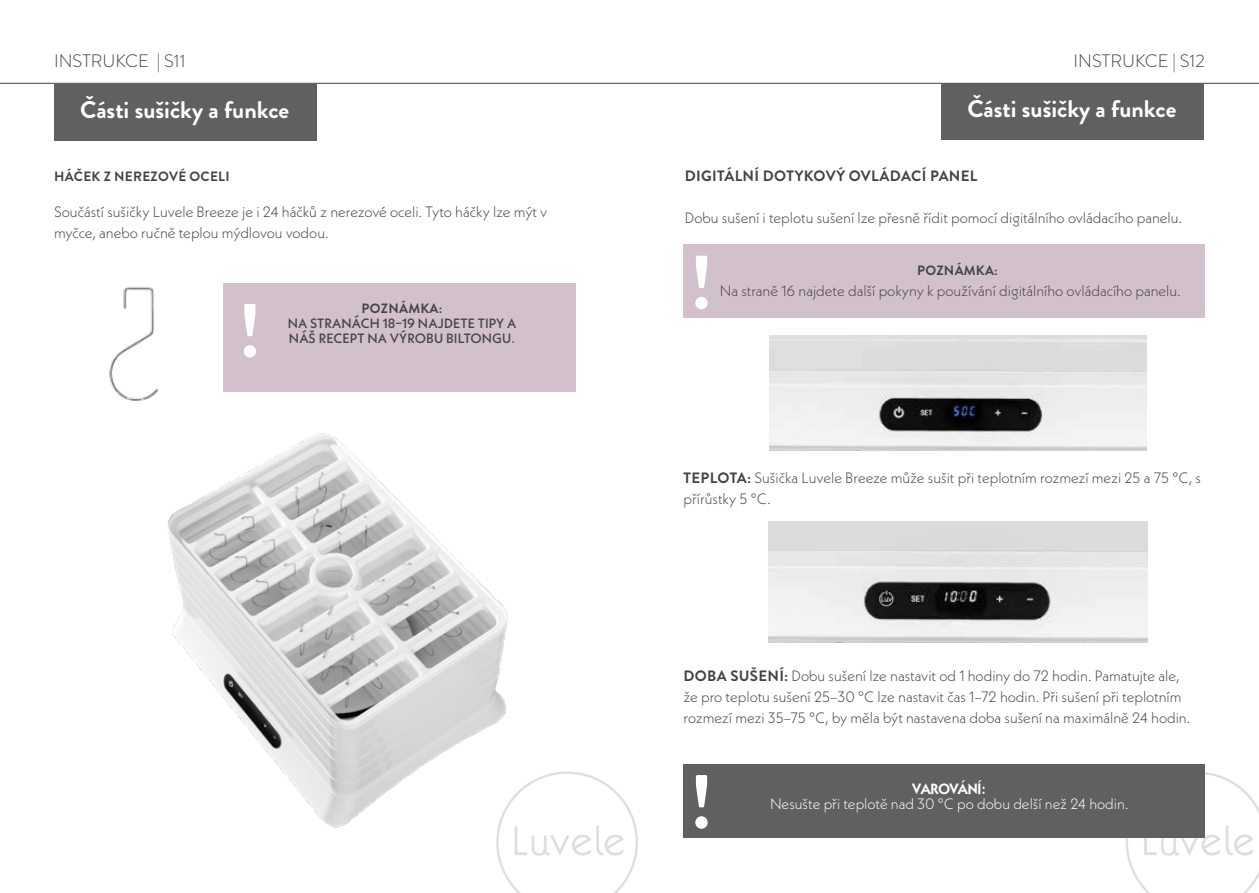
<style>
.page{position:relative;width:1259px;height:893px;background:#fff}
.page>*{position:absolute;margin:0;border:0;box-sizing:border-box;transform-origin:0 0}
.t1{font:700 75.6px "Brandon Grotesque";color:#fff}
.t2{font:700 24px "Brandon Grotesque";color:#fff}
.t3{font:300 18px "Brandon Grotesque";color:#444344}
.t4{font:300 15px/21px "Neue Kabel";color:#444344}
.t5{font:300 15px "Neue Kabel";color:#fff}
.t6{font:700 15px "Brandon Grotesque";letter-spacing:.02em;color:#444344}
.t7{font:600 15px "Kabel IT Cby BT";color:#fff}
.t8{font:500 13.5px/15px "Neue Kabel";letter-spacing:.01em;color:#454545}
.t9{font:700 13.5px "Brandon Grotesque";letter-spacing:.02em;color:#444344}
.t10{font:700 13.5px "Brandon Grotesque";letter-spacing:.02em;color:#454545}
.s1{font-family:"Kabel IT Cby BT"}
.s2{font-family:"Brandon Grotesque";font-weight:700}
</style>
<div class="page">
<svg style="left:1125px;top:772px;width:134px;height:121px"></svg>
<div style="left:223px;top:283px;width:352px;height:108px;background:#d2c0cd"></div>
<img style="left:109px;top:287px;width:50px;height:114px">
<img style="left:168px;top:433px;width:340px;height:395px">
<svg style="left:496px;top:771px;width:142px;height:122px"></svg>
<div style="left:54px;top:84px;width:263px;height:56px;background:#5f6060"></div>
<hr style="left:0;top:83px;width:1259px;height:1px;background:#444344">
<div style="left:683px;top:244px;width:522px;height:74px;background:#d2c0cd"></div>
<img style="left:769px;top:335px;width:378px;height:116px">
<div style="left:683px;top:764px;width:522px;height:73px;background:#5f6060"></div>
<img style="left:769px;top:522px;width:378px;height:121px">
<div style="left:941px;top:83px;width:263px;height:56px;background:#5f6060"></div>
<p class="t3" style="left:54px;top:48px;width:133px">INSTRUKCE | S11</p>
<h2 class="t2" style="left:80px;top:93px;width:211px">Části sušičky a funkce</h2>
<p class="t9" style="left:54px;top:167px;width:177px">HÁČEK Z NEREZOVÉ OCELI</p>
<p class="t4" style="left:54px;top:201px;width:495px">Součástí sušičky Luvele Breeze je i 24 háčků z nerezové oceli. Tyto háčky lze mýt v myčce, anebo ručně teplou mýdlovou vodou.</p>
<h1 class="t1" style="left:238px;top:278px;width:25px">!</h1>
<p class="t10" style="left:362px;top:299px;width:82px">POZNÁMKA:</p>
<p class="t8" style="left:288px;top:315px;width:230px">NA STRANÁCH 18–19 NAJDETE TIPY A<br>NÁŠ RECEPT NA VÝROBU BILTONGU<span class="s1">.</span></p>
<p class="t3" style="left:1073px;top:49px;width:133px">INSTRUKCE | S12</p>
<h2 class="t2" style="left:967px;top:92px;width:211px">Části sušičky a funkce</h2>
<p class="t6" style="left:685px;top:165px;width:294px">DIGITÁLNÍ DOTYKOVÝ OVLÁDACÍ PANEL</p>
<p class="t4" style="left:685px;top:207px;width:499px">Dobu sušení i teplotu sušení lze přesně řídit pomocí digitálního ovládacího panelu.</p>
<h1 class="t1" style="left:690px;top:230px;width:25px">!</h1>
<p class="t10" style="left:917px;top:260px;width:82px">POZNÁMKA:</p>
<p class="t4" style="left:720px;top:280px;width:462px">Na straně 16 najdete další pokyny k používání digitálního ovládacího panelu.</p>
<p class="t4" style="left:683px;top:467px;width:519px"><span class="s2">TEPLOTA:</span> Sušička Luvele Breeze může sušit při teplotním rozmezí mezi 25 a 75 °C, s přírůstky 5 °C.</p>
<p class="t4" style="left:683px;top:665px;width:508px"><span class="s2">DOBA SUŠENÍ:</span> Dobu sušení lze nastavit od 1 hodiny do 72 hodin. Pamatujte ale, že pro teplotu sušení 25–30 °C lze nastavit čas 1–72 hodin. Při sušení při teplotním rozmezí mezi 35–75 °C, by měla být nastavena doba sušení na maximálně 24 hodin.</p>
<h1 class="t1" style="left:690px;top:749px;width:25px">!</h1>
<p class="t7" style="left:912px;top:780px;width:75px">VAROVÁNÍ:</p>
<p class="t5" style="left:770px;top:794px;width:360px">Nesušte při teplotě nad 30 °C po dobu delší než 24 hodin.</p>
</div>
